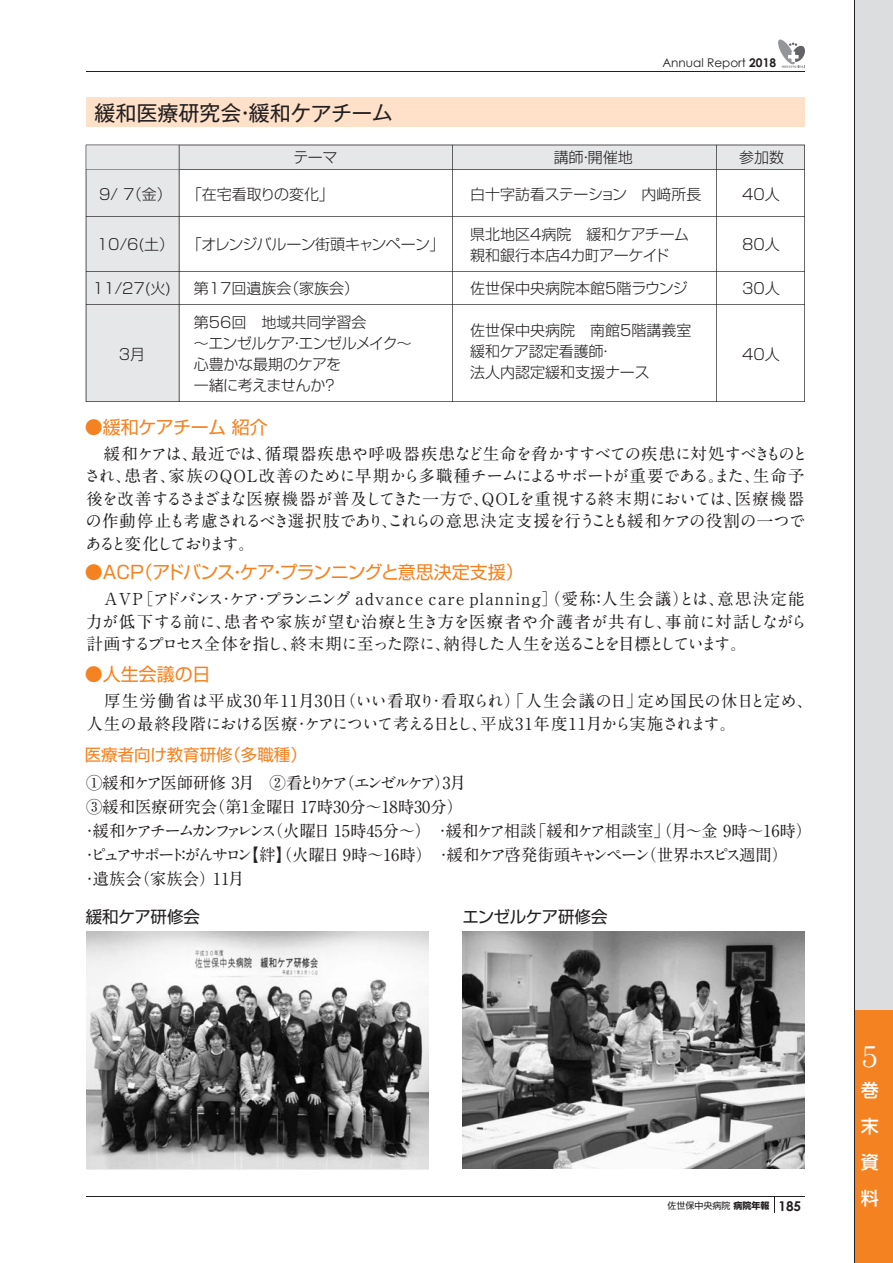
<style>
.page{position:relative;width:893px;height:1263px;background:#fff}
.page>*{position:absolute;margin:0;border:0;box-sizing:border-box;transform-origin:0 0}
.t1{font:700 28.5px "A1 Mincho Std";color:#fff}
.t2{font:21px "Gothic MB101 Pro";color:#231f20}
.t3{font:18px "Shin Go Pro";letter-spacing:-.045em;color:#f58220}
.t4{font:18px "Shin Go Pro";letter-spacing:-.02em;color:#f58220}
.t5{font:500 18px/36px "Shin Go Pro";color:#fff;text-align:justify}
.t6{font:700 16.5px/22.5px "A1 Mincho Std";letter-spacing:-.045em;color:#231f20}
.t7{font:700 16.5px/24px "A1 Mincho Std";letter-spacing:-.08em;color:#231f20}
.t8{font:700 16.5px/22.5px "A1 Mincho Std";letter-spacing:-.025em;color:#231f20}
.t9{font:700 16.5px/22.5px "A1 Mincho Std";color:#231f20}
.t10{font:16.5px "Shin Go Pro";letter-spacing:-.02em;color:#231f20}
.t11{font:16.5px "Shin Go Pro";color:#f58220}
.t12{font:300 15px/21px "Shin Go Pro";color:#231f20}
.t13{font:300 15px/21px "Shin Go Pro";letter-spacing:-.02em;color:#231f20}
.t14{font:300 15px "Shin Go Pro";letter-spacing:-.035em;color:#231f20}
.t15{font:700 13.5px "Century Gothic";color:#231f20}
.t16{font:12px "Century Gothic";color:#231f20}
.t17{font:9px "Shin Go Pro";color:#231f20}
.s1{font-weight:700}
</style>
<div class="page">
<hr style="left:86px;top:72px;width:719px;height:1px;background:#231f20">
<svg style="left:778px;top:39px;width:27px;height:29px"></svg>
<div style="left:855px;top:0;width:38px;height:1263px;background:#dcdddf"></div>
<hr style="left:86px;top:1196px;width:719px;height:1px;background:#231f20">
<svg style="left:774px;top:1197px;width:1px;height:16px"></svg>
<hr style="left:855px;top:0;width:1px;height:1263px;background:#231f20">
<div style="left:855px;top:1010px;width:38px;height:253px;background:#f58220"></div>
<img style="left:462px;top:931px;width:343px;height:238px">
<img style="left:86px;top:931px;width:342px;height:238px">
<div style="left:86px;top:97px;width:719px;height:30px;background:#fee1c8"></div>
<svg style="left:86px;top:145px;width:719px;height:257px"></svg>
<p class="t2" style="left:94px;top:95px;width:300px">緩和医療研究会・緩和ケアチーム</p>
<p class="t12" style="left:293px;top:145px;width:46px">テーマ</p>
<p class="t12" style="left:99px;top:181px;width:74px">9/ 7（金）</p>
<p class="t12" style="left:97px;top:232px;width:79px">10/6(土）</p>
<p class="t12" style="left:92px;top:276px;width:80px">1１/27(火)</p>
<p class="t12" style="left:187px;top:181px;width:149px">「在宅看取りの変化」</p>
<p class="t14" style="left:187px;top:232px;width:259px">「オレンジバルーン街頭キャンペーン」</p>
<p class="t12" style="left:194px;top:276px;width:167px">第17回遺族会（家族会）</p>
<p class="t13" style="left:194px;top:310px;width:220px">第56回　地域共同学習会<br>～エンゼルケア・エンゼルメイク～心豊かな最期のケアを<br>一緒に考えませんか？</p>
<p class="t12" style="left:119px;top:341px;width:28px">3月</p>
<p class="t4" style="left:85px;top:412px;width:184px">●緩和ケアチーム 紹介</p>
<p class="t16" style="left:662px;top:56px;width:115px">Annual Report <span class="s1">2018</span></p>
<p class="t12" style="left:554px;top:145px;width:80px">講師・開催地</p>
<p class="t12" style="left:739px;top:145px;width:46px">参加数</p>
<p class="t12" style="left:470px;top:181px;width:233px">白十字訪看ステーション　内﨑所長</p>
<p class="t13" style="left:470px;top:221px;width:221px">県北地区4病院　緩和ケアチーム親和銀行本店４カ町アーケイド</p>
<p class="t12" style="left:470px;top:276px;width:219px">佐世保中央病院本館5階ラウンジ</p>
<p class="t12" style="left:470px;top:317px;width:223px">佐世保中央病院　南館5階講義室緩和ケア認定看護師・<br>法人内認定緩和支援ナース</p>
<p class="t12" style="left:742px;top:181px;width:39px">40人</p>
<p class="t12" style="left:742px;top:232px;width:39px">80人</p>
<p class="t12" style="left:742px;top:276px;width:39px">30人</p>
<p class="t12" style="left:742px;top:341px;width:39px">40人</p>
<p class="t6" style="left:84px;top:440px;width:726px">　緩和ケアは、最近では、循環器疾患や呼吸器疾患など生命を脅かすすべての疾患に対処すべきものとされ、患者、家族のQOL改善のために早期から多職種チームによるサポートが重要である。また、生命予後を改善するさまざまな医療機器が普及してきた一方で、QOLを重視する終末期においては、医療機器の作動停止も考慮されるべき選択肢であり、これらの意思決定支援を行うことも緩和ケアの役割の一つであると変化しております。</p>
<p class="t3" style="left:85px;top:558px;width:441px">●ACP（アドバンス・ケア・プランニングと意思決定支援）</p>
<p class="t8" style="left:86px;top:586px;width:723px">　AVP［アドバンス・ケア・プランニング advance care planning］（愛称：人生会議）とは、意思決定能力が低下する前に、患者や家族が望む治療と生き方を医療者や介護者が共有し、事前に対話しながら計画するプロセス全体を指し、終末期に至った際に、納得した人生を送ることを目標としています。</p>
<p class="t4" style="left:85px;top:660px;width:127px">●人生会議の日</p>
<p class="t9" style="left:86px;top:688px;width:729px">　厚生労働省は平成30年11月30日（いい看取り・看取られ）「人生会議の日」定め国民の休日と定め、人生の最終段階における医療・ケアについて考える日とし、平成31年度11月から実施されます。</p>
<p class="t11" style="left:85px;top:741px;width:224px">医療者向け教育研修（多職種）</p>
<p class="t7" style="left:81px;top:768px;width:732px">①緩和ケア医師研修 3月　②看とりケア（エンゼルケア）3月<br>③緩和医療研究会（第1金曜日 17時30分～18時30分）<br>・緩和ケアチームカンファレンス（火曜日 15時45分～）　・緩和ケア相談「緩和ケア相談室」（月～金 9時～16時）・ピュアサポート：がんサロン【絆】（火曜日 9時～16時）　・緩和ケア啓発街頭キャンペーン（世界ホスピス週間）<br>・遺族会（家族会）11月</p>
<p class="t10" style="left:86px;top:903px;width:116px">緩和ケア研修会</p>
<p class="t10" style="left:462px;top:903px;width:147px">エンゼルケア研修会</p>
<p class="t17" style="left:667px;top:1198px;width:103px">佐世保中央病院 <span class="s1">病院年報</span></p>
<p class="t15" style="left:778px;top:1197px;width:24px">185</p>
<h1 class="t1" style="left:855px;top:1033px;width:22px">５</h1>
<p class="t5" style="left:861px;top:1070px;width:19px">巻末資料</p>
</div>
